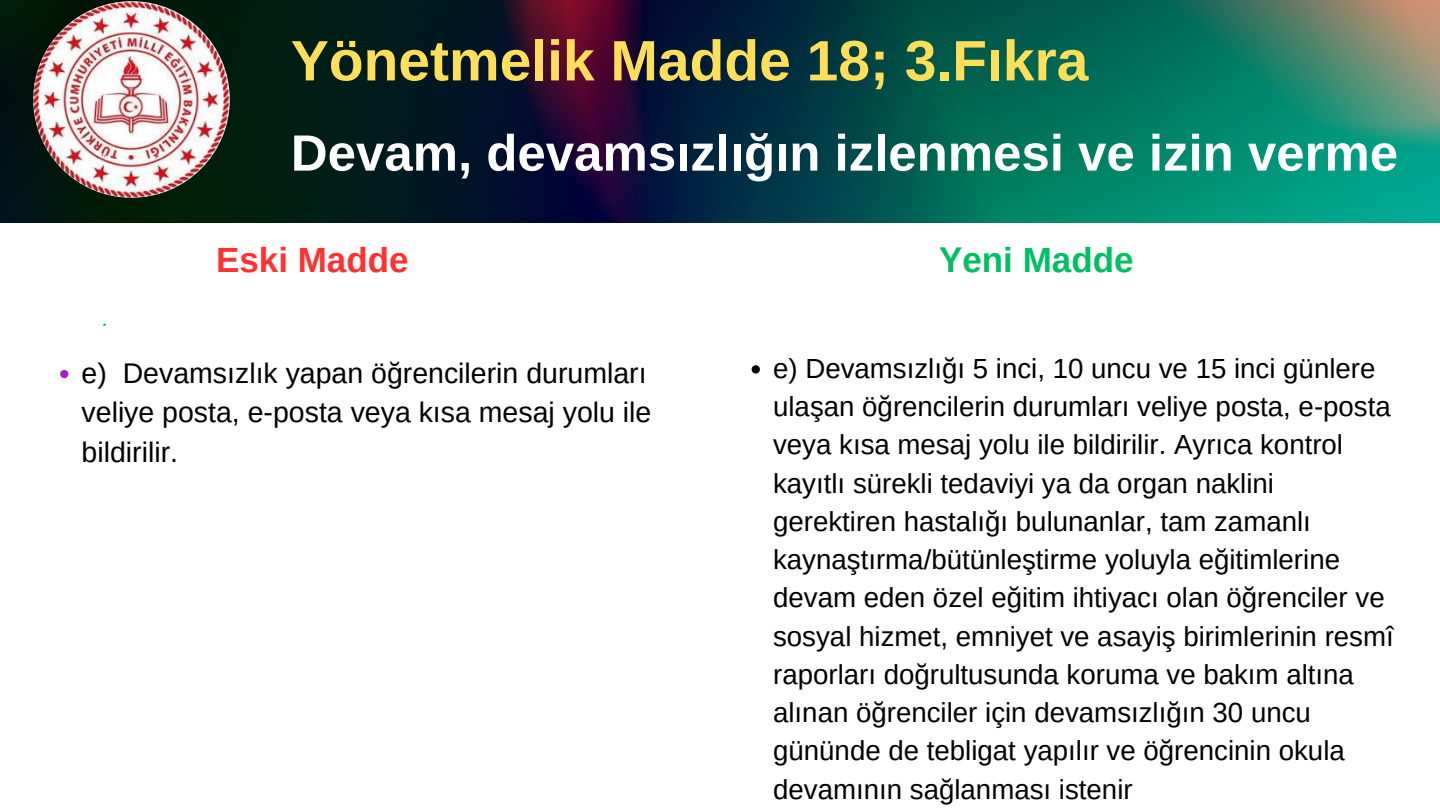
<style>
.page{position:relative;width:1440px;height:810px;background:#fff}
.page>*{position:absolute;margin:0;border:0;box-sizing:border-box;transform-origin:0 0}
.t1{font:700 57px "Arimo";color:#ffde59}
.t2{font:700 51px "Arimo";color:#fff}
.t3{font:700 35px "Arimo";color:#ff3131}
.t4{font:700 35px "Arimo";color:#00bf63}
.t5{font:28.5px/39.8px "Arimo";color:#000}
.t6{font:27.6px/38.2px "Arimo";color:#000}
</style>
<div class="page">
<img style="left:0;top:0;width:1440px;height:223px">
<svg style="left:60px;top:370px;width:8px;height:8px"></svg>
<img style="left:33px;top:1px;width:197px;height:197px;border-radius:50%">
<svg style="left:752px;top:365px;width:8px;height:8px"></svg>
<p class="t1" style="left:291px;top:29px;width:799px">Yönetmelik Madde 18; 3.Fıkra</p>
<p class="t2" style="left:291px;top:124px;width:1109px">Devam, devamsızlığın izlenmesi ve izin verme</p>
<p class="t3" style="left:216px;top:240px;width:194px">Eski Madde</p>
<p class="t4" style="left:939px;top:240px;width:196px">Yeni Madde</p>
<p class="t5" style="left:82px;top:353px;width:571px">e) Devamsızlık yapan öğrencilerin durumları veliye posta, e-posta veya kısa mesaj yolu ile bildirilir.</p>
<p class="t6" style="left:773px;top:349px;width:622px">e) Devamsızlığı 5 inci, 10 uncu ve 15 inci günlere ulaşan öğrencilerin durumları veliye posta, e-posta veya kısa mesaj yolu ile bildirilir. Ayrıca kontrol kayıtlı sürekli tedaviyi ya da organ naklini gerektiren hastalığı bulunanlar, tam zamanlı kaynaştırma/bütünleştirme yoluyla eğitimlerine devam eden özel eğitim ihtiyacı olan öğrenciler ve sosyal hizmet, emniyet ve asayiş birimlerinin resmî raporları doğrultusunda koruma ve bakım altına alınan öğrenciler için devamsızlığın 30 uncu gününde de tebligat yapılır ve öğrencinin okula devamının sağlanması istenir</p>
</div>
